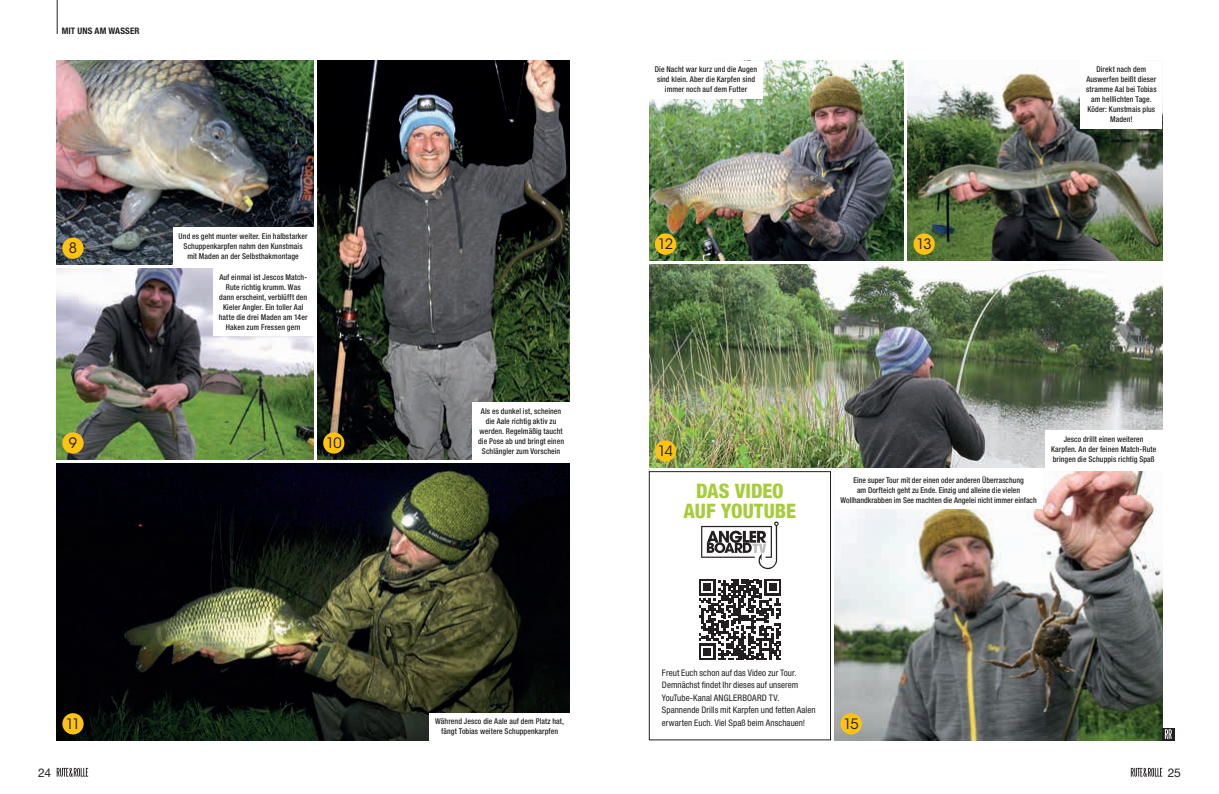
<style>
.page{position:relative;width:1219px;height:794px;background:#fff}
.page>*{position:absolute;margin:0;border:0;box-sizing:border-box;transform-origin:0 0}
.t1{font:800 condensed 20px/20px "Helvetica Neue LT Std";color:#a6cd39;text-align:center}
.t2{font:14.3px "ITC Avant Garde Std";letter-spacing:-.085em;color:#231f20}
.t3{font:12px "Helvetica Neue LT Std";color:#231f20}
.t4{font:condensed 9px/12.5px "Helvetica Neue LT Std";letter-spacing:.005em;color:#231f20}
.t5{font:700 condensed 9px "Helvetica Neue LT Std";letter-spacing:.01em;color:#231f20}
.t6{font:500 condensed 8px/10px "Helvetica Neue LT Std";letter-spacing:.01em;color:#231f20;text-align:center;scale:.96 1}
</style>
<div class="page">
<img style="left:57px;top:61px;width:256px;height:203px">
<img style="left:649px;top:61px;width:255px;height:199px">
<img style="left:649px;top:265px;width:513px;height:202px">
<img style="left:908px;top:68px;width:254px;height:192px">
<img style="left:835px;top:471px;width:327px;height:269px">
<img style="left:57px;top:269px;width:256px;height:190px">
<img style="left:317px;top:61px;width:253px;height:398px">
<img style="left:57px;top:463px;width:513px;height:277px">
<div style="left:649px;top:471px;width:182px;height:269px;background:#fff;border:1px solid #231f20"></div>
<svg style="left:699px;top:579px;width:81px;height:81px"></svg>
<svg style="left:701px;top:521px;width:78px;height:49px"></svg>
<div style="left:62px;top:237px;width:22px;height:22px;background:#fec210;border-radius:50%"></div>
<div style="left:62px;top:432px;width:22px;height:21px;background:#fec210;border-radius:50%"></div>
<div style="left:323px;top:432px;width:21px;height:21px;background:#fec210;border-radius:50%"></div>
<div style="left:655px;top:233px;width:21px;height:22px;background:#fec210;border-radius:50%"></div>
<div style="left:655px;top:440px;width:21px;height:21px;background:#fec210;border-radius:50%"></div>
<div style="left:840px;top:713px;width:22px;height:21px;background:#fec210;border-radius:50%"></div>
<div style="left:913px;top:233px;width:22px;height:22px;background:#fec210;border-radius:50%"></div>
<div style="left:62px;top:713px;width:22px;height:21px;background:#fec210;border-radius:50%"></div>
<div style="left:173px;top:227px;width:140px;height:37px;background:#fff"></div>
<div style="left:649px;top:61px;width:114px;height:37px;background:#fff"></div>
<div style="left:1080px;top:61px;width:82px;height:67px;background:#fff"></div>
<div style="left:1045px;top:430px;width:117px;height:37px;background:#fff"></div>
<div style="left:835px;top:471px;width:207px;height:37px;background:#fff"></div>
<div style="left:213px;top:269px;width:100px;height:67px;background:#fff"></div>
<div style="left:472px;top:402px;width:98px;height:57px;background:#fff"></div>
<div style="left:429px;top:713px;width:141px;height:27px;background:#fff"></div>
<svg style="left:1131px;top:768px;width:31px;height:8px"></svg>
<svg style="left:57px;top:768px;width:31px;height:8px"></svg>
<hr style="left:57px;top:0;width:1px;height:34px;background:#231f20">
<svg style="left:1162px;top:728px;width:12px;height:12px"></svg>
<svg style="left:1165px;top:729px;width:7px;height:10px"></svg>
<p class="t5" style="left:62px;top:25px;width:79px">MIT UNS AM WASSER</p>
<h2 class="t2" style="left:69px;top:240px;width:10px">8</h2>
<p class="t6" style="left:179px;top:231px;width:136px">Und es geht munter weiter. Ein halbstarker<br>Schuppenkarpfen nahm den Kunstmais mit Maden an der Selbsthakmontage</p>
<p class="t6" style="left:219px;top:272px;width:94px">Auf einmal ist Jescos Match-<br>Rute richtig krumm. Was dann erscheint, verblüfft den<br>Kieler Angler. Ein toller Aal hatte die drei Maden am 14er<br>Haken zum Fressen gern</p>
<h2 class="t2" style="left:69px;top:434px;width:10px">9</h2>
<h2 class="t2" style="left:326px;top:434px;width:17px">10</h2>
<h2 class="t2" style="left:66px;top:715px;width:16px">11</h2>
<p class="t6" style="left:478px;top:406px;width:91px">Als es dunkel ist, scheinen die Aale richtig aktiv zu werden. Regelmäßig taucht die Pose ab und bringt einen<br>Schlängler zum Vorschein</p>
<p class="t6" style="left:435px;top:716px;width:136px">Während Jesco die Aale auf dem Platz hat, fängt Tobias weitere Schuppenkarpfen</p>
<p class="t6" style="left:655px;top:64px;width:108px">Die Nacht war kurz und die Augen sind klein. Aber die Karpfen sind immer noch auf dem Futter</p>
<p class="t6" style="left:1086px;top:64px;width:75px">Direkt nach dem<br>Auswerfen beißt dieser stramme Aal bei Tobias am helllichten Tage.<br>Köder: Kunstmais plus<br>Maden!</p>
<h2 class="t2" style="left:658px;top:235px;width:17px">12</h2>
<h2 class="t2" style="left:916px;top:235px;width:17px">13</h2>
<h2 class="t2" style="left:658px;top:442px;width:17px">14</h2>
<h1 class="t1" style="left:684px;top:480px;width:114px">DAS VIDEO<br>AUF YOUTUBE</h1>
<p class="t6" style="left:840px;top:475px;width:206px">Eine super Tour mit der einen oder anderen Überraschung<br>am Dorfteich geht zu Ende. Einzig und alleine die vielen<br>Wollhandkrabben im See machten die Angelei nicht immer einfach</p>
<p class="t6" style="left:1051px;top:433px;width:111px">Jesco drillt einen weiteren<br>Karpfen. An der feinen Match-Rute bringen die Schuppis richtig Spaß</p>
<p class="t4" style="left:662px;top:666px;width:155px">Freut Euch schon auf das Video zur Tour.<br>Demnächst findet Ihr dieses auf unserem YouTube-Kanal ANGLERBOARD TV.<br>Spannende Drills mit Karpfen und fetten Aalen erwarten Euch. Viel Spaß beim Anschauen!</p>
<h2 class="t2" style="left:843px;top:715px;width:17px">15</h2>
<h3 class="t3" style="left:38px;top:765px;width:14px">24</h3>
<h3 class="t3" style="left:1168px;top:765px;width:15px">25</h3>
</div>
